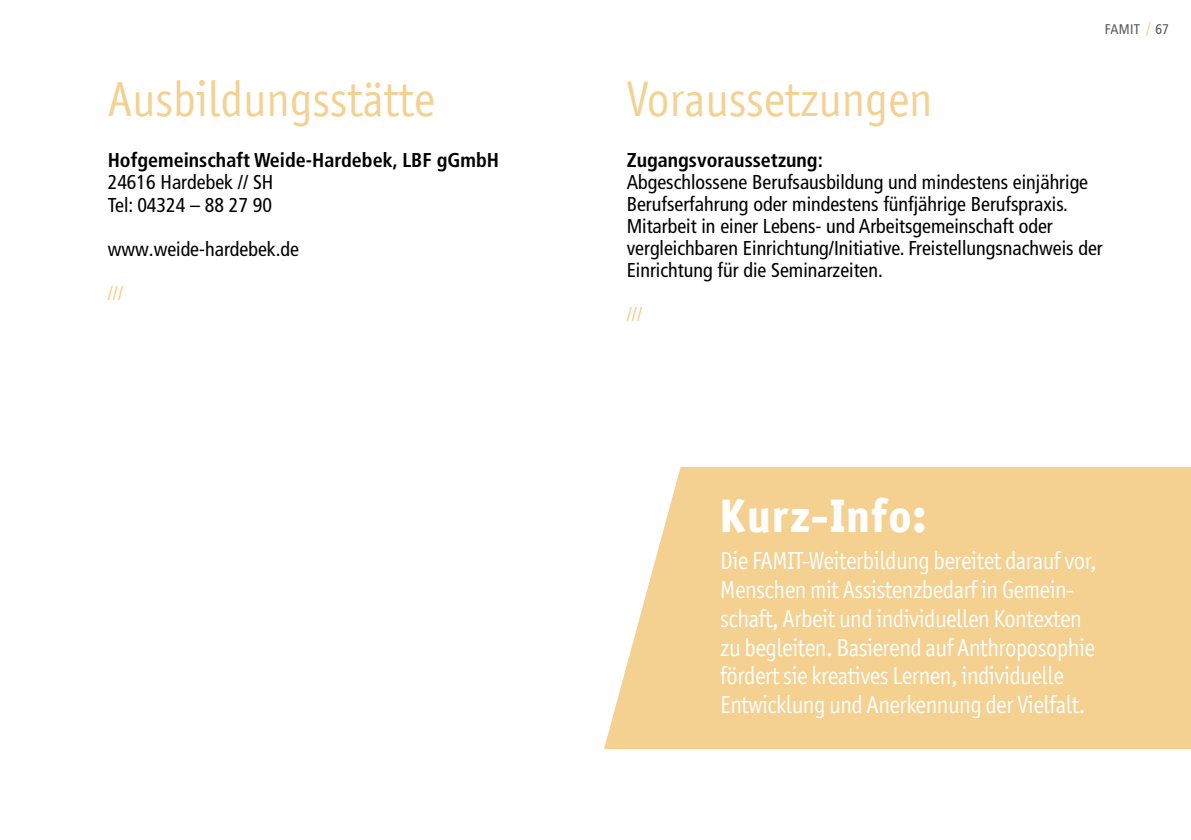
<style>
.page{position:relative;width:1191px;height:840px;background:#fff}
.page>*{position:absolute;margin:0;border:0;box-sizing:border-box;transform-origin:0 0}
.t1{font:48px "Axel";color:#f4d091}
.t2{font:700 46px "Axel";letter-spacing:.03em;color:#fff}
.t3{font:24px/28.8px "Axel";letter-spacing:-.02em;color:#fff}
.t4{font:condensed 20px/22px "Frutiger LT Pro";color:#000}
.t5{font:700 condensed 20px "Frutiger LT Pro";color:#000}
.t6{font:condensed 20px "Frutiger LT Pro";color:#f4d091}
.t7{font:condensed 14px "Frutiger LT Pro";letter-spacing:.02em;color:#575756}
.s1{font-size:20.4px;color:#f7daa8}
</style>
<div class="page">
<div style="left:604px;top:467px;width:587px;height:281px;background:#f4d091"></div>
<h1 class="t1" style="left:108px;top:71px;width:329px">Ausbildungsstätte</h1>
<p class="t5" style="left:108px;top:148px;width:393px">Hofgemeinschaft Weide-Hardebek, LBF gGmbH</p>
<p class="t4" style="left:108px;top:171px;width:167px">24616 Hardebek // SH<br>Tel: 04324 – 88 27 90</p>
<p class="t4" style="left:108px;top:237px;width:193px">www.weide-hardebek.de</p>
<p class="t6" style="left:108px;top:281px;width:17px">///</p>
<p class="t7" style="left:1104px;top:21px;width:66px">FAMIT <span class="s1">/</span> 67</p>
<h1 class="t1" style="left:626px;top:71px;width:307px">Voraussetzungen</h1>
<p class="t5" style="left:626px;top:148px;width:198px">Zugangsvoraussetzung:</p>
<p class="t4" style="left:626px;top:171px;width:477px">Abgeschlossene Berufsausbildung und mindestens einjährige Berufserfahrung oder mindestens fünfjährige Berufspraxis.<br>Mitarbeit in einer Lebens- und Arbeitsgemeinschaft oder vergleichbaren Einrichtung/Initiative. Freistellungsnachweis der Einrichtung für die Seminarzeiten.</p>
<p class="t6" style="left:626px;top:302px;width:17px">///</p>
<h2 class="t2" style="left:720px;top:487px;width:208px">Kurz-Info:</h2>
<p class="t3" style="left:720px;top:546px;width:378px">Die FAMIT-Weiterbildung bereitet darauf vor, Menschen mit Assistenzbedarf in Gemein&shy;schaft, Arbeit und individuellen Kontexten zu begleiten. Basierend auf Anthroposophie fördert sie kreatives Lernen, individuelle Entwicklung und Anerkennung der Vielfalt.</p>
</div>
